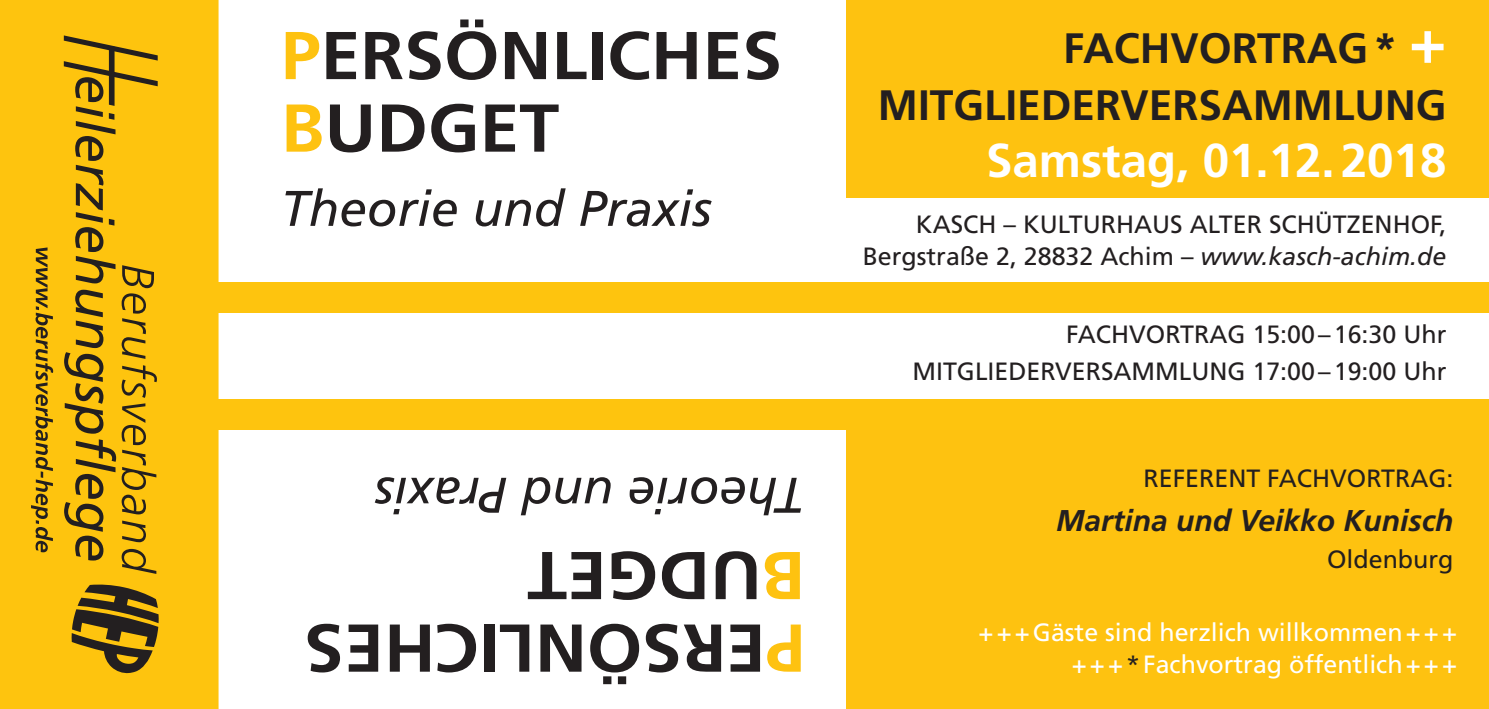
<style>
.page{position:relative;width:1489px;height:709px;background:#fff}
.page>*{position:absolute;margin:0;border:0;box-sizing:border-box;transform-origin:0 0}
.t1{font:700 67.5px/72.5px "Frutiger";color:#231f20;scale:1.06 1}
.t2{font:italic 50px "Frutiger";color:#231f20}
.t3{font:700 47.5px "Frutiger";color:#fff}
.t4{font:700 42.5px "Frutiger";color:#231f20}
.t5{font:italic 700 30px "Frutiger";color:#231f20}
.t6{font:25px "Frutiger";color:#231f20}
.t7{font:25px "Frutiger";color:#fff}
.s1{color:#fec210}
.s2{font-size:62.5px;color:#fff}
.s3{font-style:italic}
.s4{color:#231f20}
</style>
<div class="page">
<div style="left:846px;top:0;width:642px;height:197px;background:#fec210"></div>
<div style="left:846px;top:425px;width:642px;height:284px;background:#fec210"></div>
<div style="left:0;top:0;width:221px;height:709px;background:#fec40e"></div>
<div style="left:191px;top:399px;width:1297px;height:31px;background:#fec40e"></div>
<svg style="left:31px;top:247px;width:22px;height:305px;background:#c09512"></svg>
<svg style="left:64px;top:35px;width:94px;height:539px;background:#d5a511"></svg>
<svg style="left:72px;top:584px;width:87px;height:89px;background:#8b6d17"></svg>
<div style="left:207px;top:283px;width:1281px;height:30px;background:#fec40e"></div>
<p class="t1" style="left:281px;top:19px;width:474px"><span class="s1">P</span>ERSÖNLICHES<br><span class="s1">B</span>UDGET</p>
<p class="t2" style="left:281px;top:179px;width:432px">Theorie und Praxis</p>
<p class="t2" style="left:805px;top:524px;width:432px;rotate:-180deg">Theorie und Praxis</p>
<p class="t1" style="left:805px;top:685px;width:474px;rotate:-180deg"><span class="s1">P</span>ERSÖNLICHES<br><span class="s1">B</span>UDGET</p>
<p class="t4" style="left:1063px;top:23px;width:385px">FACHVORTRAG* <span class="s2">+</span></p>
<p class="t4" style="left:877px;top:80px;width:570px">MITGLIEDERVERSAMMLUNG</p>
<p class="t3" style="left:986px;top:133px;width:462px">Samstag, 01.12.2018</p>
<p class="t6" style="left:915px;top:209px;width:532px">KASCH – KULTURHAUS ALTER SCHÜTZENHOF,</p>
<p class="t6" style="left:862px;top:242px;width:585px">Bergstraße 2, 28832 Achim – <span class="s3">www.kasch-achim.de</span></p>
<p class="t6" style="left:1066px;top:320px;width:381px">FACHVORTRAG 15:00–16:30 Uhr</p>
<p class="t6" style="left:912px;top:357px;width:535px">MITGLIEDERVERSAMMLUNG 17:00–19:00 Uhr</p>
<p class="t6" style="left:1143px;top:464px;width:311px">REFERENT FACHVORTRAG:</p>
<p class="t5" style="left:1055px;top:502px;width:399px">Martina und Veikko Kunisch</p>
<p class="t6" style="left:1326px;top:544px;width:128px">Oldenburg</p>
<p class="t7" style="left:978px;top:617px;width:480px">+++Gäste sind herzlich willkommen+++</p>
<p class="t7" style="left:1071px;top:649px;width:387px">+++<span class="s4">*</span>Fachvortrag öffentlich+++</p>
</div>
